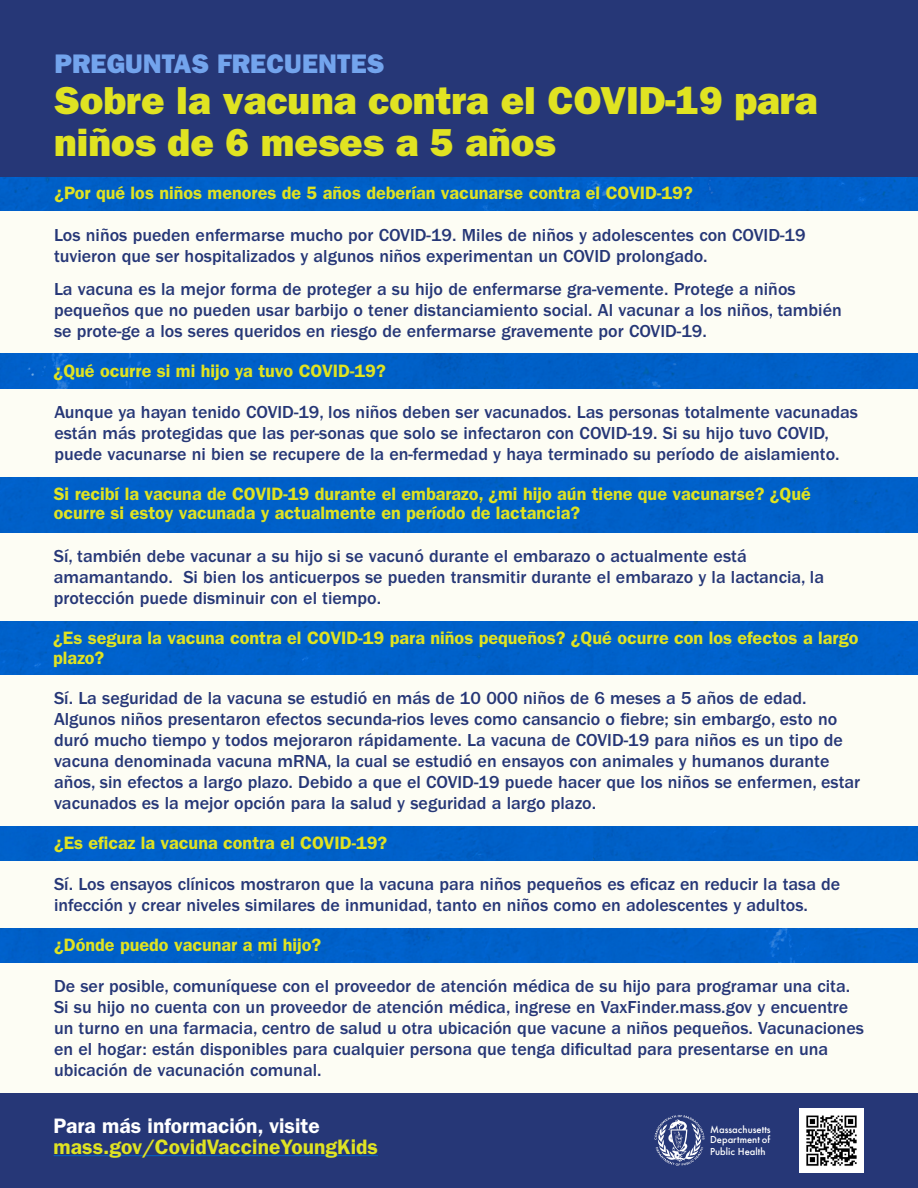
<style>
.page{position:relative;width:918px;height:1188px;background:#fff}
.page>*{position:absolute;margin:0;border:0;box-sizing:border-box;transform-origin:0 0}
.t1{font:39.15px/42.3px "ITC Franklin Gothic Std Hvy";color:#e0e322}
.t2{font:27px "ITC Franklin Gothic Std Hvy";color:#73a4ed}
.t3{font:600 21px "ITC Franklin Gothic Std";color:#e0e322}
.t4{font:600 21px "ITC Franklin Gothic Std";color:#fff}
.List_Paragraph{font:500 18px/21px "ITC Franklin Gothic Std";color:#263777}
.t5{font:600 18px/19.5px "ITC Franklin Gothic Std";color:#e0e321}
.t6{font:500 9.3px/10.2px "Futura";color:#fff}
</style>
<div class="page">
<div style="left:0;top:176px;width:918px;height:787px;background:#0060c9"></div>
<div style="left:0;top:0;width:918px;height:176px;background:#263777"></div>
<div style="left:0;top:1093px;width:918px;height:95px;background:#263777"></div>
<svg style="left:654px;top:1115px;width:51px;height:51px"></svg>
<hr style="left:54px;top:1155px;width:324px;height:1px;background:#0563c1">
<img style="left:800px;top:1108px;width:64px;height:65px">
<div style="left:0;top:212px;width:918px;height:141px;background:#fdfdf4"></div>
<div style="left:0;top:389px;width:918px;height:87px;background:#fdfdf4"></div>
<div style="left:0;top:533px;width:918px;height:88px;background:#fdfdf4"></div>
<div style="left:0;top:675px;width:918px;height:150px;background:#fdfdf4"></div>
<div style="left:0;top:963px;width:918px;height:130px;background:#fdfdf4"></div>
<div style="left:0;top:861px;width:918px;height:66px;background:#fdfdf4"></div>
<p class="t2" style="left:54px;top:47px;width:332px">PREGUNTAS FRECUENTES</p>
<p class="t1" style="left:54px;top:79px;width:765px">Sobre la vacuna contra el COVID-19 para niños de 6 meses a 5 años</p>
<p class="t5" style="left:54px;top:184px;width:640px">¿Por qué los niños menores de 5 años deberían vacunarse contra el COVID-19?</p>
<p class="List_Paragraph" style="left:54px;top:224px;width:753px">Los niños pueden enfermarse mucho por COVID-19. Miles de niños y adolescentes con COVID-19 tuvieron que ser hospitalizados y algunos niños experimentan un COVID prolongado.</p>
<p class="List_Paragraph" style="left:54px;top:278px;width:789px">La vacuna es la mejor forma de proteger a su hijo de enfermarse gra-vemente. Protege a niños pequeños que no pueden usar barbijo o tener distanciamiento social. Al vacunar a los niños, también se prote-ge a los seres queridos en riesgo de enfermarse gravemente por COVID-19.</p>
<p class="t5" style="left:54px;top:361px;width:334px">¿Qué ocurre si mi hijo ya tuvo COVID-19?</p>
<p class="List_Paragraph" style="left:54px;top:402px;width:805px">Aunque ya hayan tenido COVID-19, los niños deben ser vacunados. Las personas totalmente vacunadas están más protegidas que las per-sonas que solo se infectaron con COVID-19. Si su hijo tuvo COVID, puede vacunarse ni bien se recupere de la en-fermedad y haya terminado su período de aislamiento.</p>
<p class="t5" style="left:54px;top:484px;width:759px">Si recibí la vacuna de COVID-19 durante el embarazo, ¿mi hijo aún tiene que vacunarse? ¿Qué ocurre si estoy vacunada y actualmente en período de lactancia?</p>
<p class="List_Paragraph" style="left:54px;top:546px;width:772px">Sí, también debe vacunar a su hijo si se vacunó durante el embarazo o actualmente está amamantando. Si bien los anticuerpos se pueden transmitir durante el embarazo y la lactancia, la protección puede disminuir con el tiempo.</p>
<p class="t5" style="left:53px;top:628px;width:807px">¿Es segura la vacuna contra el COVID-19 para niños pequeños? ¿Qué ocurre con los efectos a largo plazo?</p>
<p class="List_Paragraph" style="left:54px;top:687px;width:808px">Sí. La seguridad de la vacuna se estudió en más de 10 000 niños de 6 meses a 5 años de edad.<br>Algunos niños presentaron efectos secunda-rios leves como cansancio o fiebre; sin embargo, esto no duró mucho tiempo y todos mejoraron rápidamente. La vacuna de COVID-19 para niños es un tipo de vacuna denominada vacuna mRNA, la cual se estudió en ensayos con animales y humanos durante años, sin efectos a largo plazo. Debido a que el COVID-19 puede hacer que los niños se enfermen, estar vacunados es la mejor opción para la salud y seguridad a largo plazo.</p>
<p class="t5" style="left:54px;top:833px;width:335px">¿Es eficaz la vacuna contra el COVID-19?</p>
<p class="List_Paragraph" style="left:54px;top:874px;width:788px">Sí. Los ensayos clínicos mostraron que la vacuna para niños pequeños es eficaz en reducir la tasa de infección y crear niveles similares de inmunidad, tanto en niños como en adolescentes y adultos.</p>
<p class="t5" style="left:54px;top:935px;width:269px">¿Dónde puedo vacunar a mi hijo?</p>
<p class="List_Paragraph" style="left:54px;top:976px;width:812px">De ser posible, comuníquese con el proveedor de atención médica de su hijo para programar una cita.<br>Si su hijo no cuenta con un proveedor de atención médica, ingrese en VaxFinder.mass.gov y encuentre un turno en una farmacia, centro de salud u otra ubicación que vacune a niños pequeños. Vacunaciones en el hogar: están disponibles para cualquier persona que tenga dificultad para presentarse en una ubicación de vacunación comunal.</p>
<p class="t4" style="left:54px;top:1113px;width:268px">Para más información, visite</p>
<p class="t3" style="left:54px;top:1134px;width:326px">mass.gov/CovidVaccineYoungKids</p>
<p class="t6" style="left:710px;top:1124px;width:62px">Massachusetts<br>Department of</p>
<p class="t6" style="left:710px;top:1146px;width:57px">Public Health</p>
</div>
